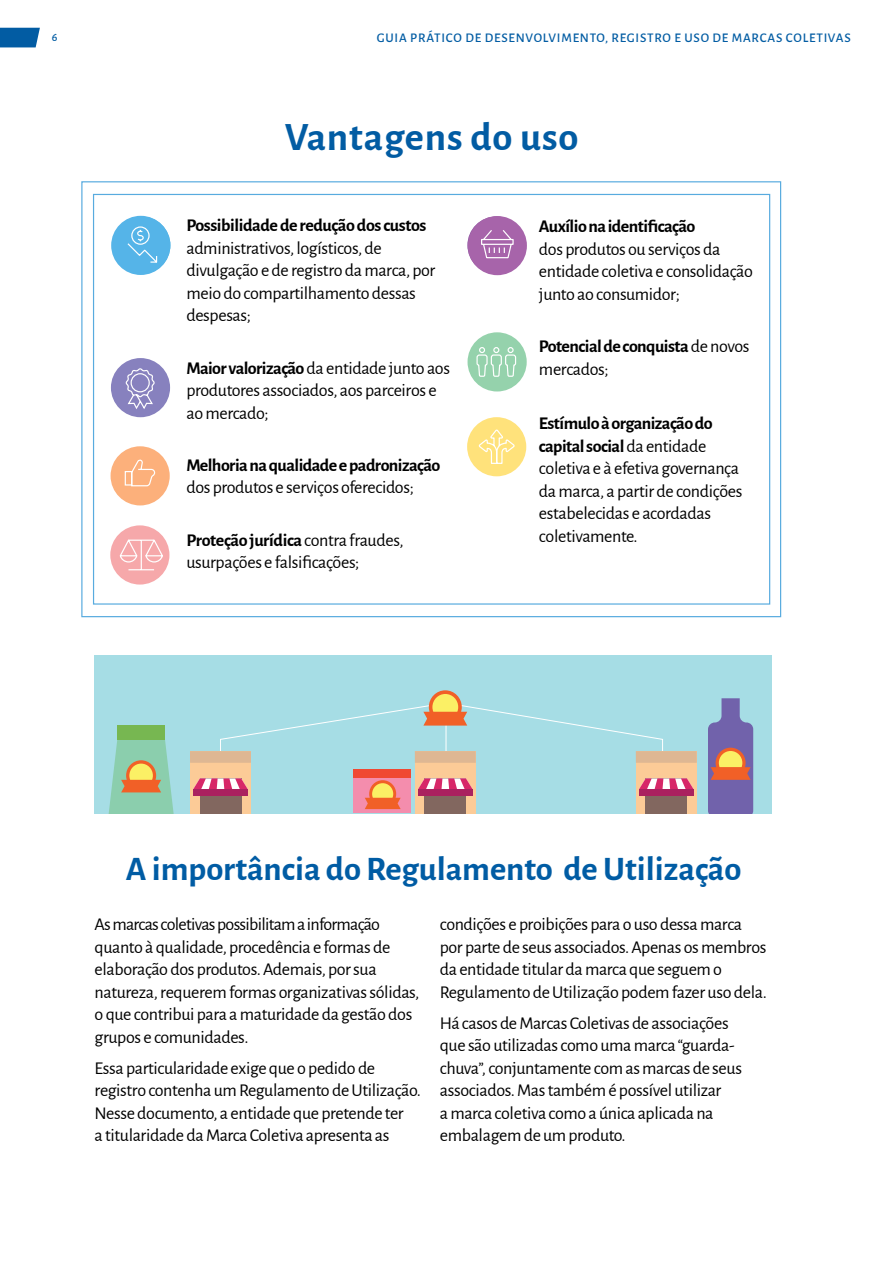
<style>
.page{position:relative;width:893px;height:1263px;background:#fff}
.page>*{position:absolute;margin:0;border:0;box-sizing:border-box;transform-origin:0 0}
.t1{font:700 40.5px "Alegreya Sans";letter-spacing:.02em;color:#025ca3}
.t2{font:700 34.5px "Alegreya Sans";color:#005ca4}
.t3{font:18px/22.5px "Alegreya Sans";letter-spacing:-.02em;color:#000}
.t4{font:700 18px/22.5px "Alegreya Sans";letter-spacing:-.03em;color:#000}
.t5{font:500 13.2px "Alegreya Sans";letter-spacing:.06em;color:#025ca3}
.t6{font:500 12px "Alegreya Sans";color:#025ca3}
.s1{font-weight:700}
.s2{font-weight:400}
</style>
<div class="page">
<svg style="left:0;top:28px;width:40px;height:19px"></svg>
<div style="left:111px;top:216px;width:59px;height:59px;background:#55b4e8;border-radius:50%"></div>
<svg style="left:127px;top:226px;width:31px;height:37px"></svg>
<div style="left:468px;top:216px;width:59px;height:59px;background:#a764aa;border-radius:50%"></div>
<svg style="left:481px;top:230px;width:33px;height:29px"></svg>
<div style="left:111px;top:358px;width:59px;height:59px;background:#8781be;border-radius:50%"></div>
<svg style="left:125px;top:368px;width:30px;height:41px"></svg>
<div style="left:111px;top:446px;width:59px;height:59px;background:#fcb07b;border-radius:50%"></div>
<svg style="left:124px;top:459px;width:32px;height:28px"></svg>
<div style="left:110px;top:525px;width:59px;height:59px;background:#f6a8aa;border-radius:50%"></div>
<svg style="left:119px;top:539px;width:44px;height:32px"></svg>
<div style="left:467px;top:417px;width:59px;height:59px;background:#ffe27b;border-radius:50%"></div>
<svg style="left:478px;top:429px;width:37px;height:35px"></svg>
<div style="left:468px;top:332px;width:59px;height:59px;background:#95d2ac;border-radius:50%"></div>
<svg style="left:476px;top:347px;width:41px;height:30px"></svg>
<div style="left:94px;top:655px;width:678px;height:158px;background:#a6dde5"></div>
<div style="left:353px;top:769px;width:58px;height:44px;background:#f48dad"></div>
<div style="left:353px;top:769px;width:58px;height:9px;background:#f04933"></div>
<svg style="left:369px;top:780px;width:27px;height:28px"></svg>
<svg style="left:365px;top:783px;width:36px;height:26px"></svg>
<div style="left:117px;top:725px;width:48px;height:15px;background:#77b751"></div>
<svg style="left:109px;top:740px;width:65px;height:73px;background:#a3c39d"></svg>
<svg style="left:708px;top:698px;width:45px;height:115px;background:#8f7a9d"></svg>
<svg style="left:429px;top:690px;width:33px;height:34px"></svg>
<svg style="left:220px;top:694px;width:443px;height:63px"></svg>
<div style="left:415px;top:751px;width:61px;height:62px;background:#fccb97"></div>
<div style="left:415px;top:751px;width:61px;height:12px;background:#deb793"></div>
<div style="left:425px;top:778px;width:41px;height:35px;background:#82675f"></div>
<svg style="left:418px;top:778px;width:55px;height:11px"></svg>
<div style="left:418px;top:789px;width:55px;height:6px;background:#aa215f"></div>
<div style="left:636px;top:751px;width:61px;height:62px;background:#fccb97"></div>
<div style="left:636px;top:751px;width:61px;height:12px;background:#deb793"></div>
<div style="left:646px;top:778px;width:41px;height:35px;background:#82675f"></div>
<svg style="left:639px;top:778px;width:55px;height:11px"></svg>
<div style="left:639px;top:789px;width:55px;height:6px;background:#aa215f"></div>
<div style="left:190px;top:751px;width:61px;height:62px;background:#fccb97"></div>
<div style="left:190px;top:751px;width:61px;height:12px;background:#deb793"></div>
<div style="left:200px;top:778px;width:41px;height:35px;background:#82675f"></div>
<svg style="left:193px;top:778px;width:55px;height:11px"></svg>
<div style="left:193px;top:789px;width:55px;height:6px;background:#aa215f"></div>
<p class="t6" style="left:52px;top:28px;width:7px">6</p>
<p class="t5" style="left:377px;top:28px;width:476px">GUIA PRÁTICO DE DESENVOLVIMENTO, REGISTRO E USO DE MARCAS COLETIVAS</p>
<h1 class="t1" style="left:285px;top:107px;width:295px">Vantagens do uso</h1>
<p class="t4" style="left:186px;top:213px;width:242px">Possibilidade de redução dos custos</p>
<p class="t3" style="left:186px;top:236px;width:250px">administrativos, logísticos, de divulgação e de registro da marca, por meio do compartilhamento dessas despesas;</p>
<p class="t3" style="left:186px;top:356px;width:265px"><span class="s1">Maior valorização</span> da entidade junto aos produtores associados, aos parceiros e ao mercado;</p>
<p class="t4" style="left:186px;top:452px;width:256px">Melhoria na qualidade e padronização</p>
<p class="t3" style="left:186px;top:475px;width:229px">dos produtos e serviços oferecidos;</p>
<p class="t3" style="left:186px;top:528px;width:219px"><span class="s1">Proteção jurídica</span> contra fraudes, usurpações e falsificações;</p>
<p class="t4" style="left:539px;top:214px;width:158px">Auxílio na identificação</p>
<p class="t3" style="left:539px;top:237px;width:215px">dos produtos ou serviços da entidade coletiva e consolidação junto ao consumidor;</p>
<p class="t4" style="left:539px;top:334px;width:212px">Potencial de conquista <span class="s2">de novos mercados;</span></p>
<p class="t3" style="left:539px;top:411px;width:205px"><span class="s1">Estímulo à organização do capital social</span> da entidade coletiva e à efetiva governança da marca, a partir de condições estabelecidas e acordadas coletivamente.</p>
<h2 class="t2" style="left:126px;top:843px;width:617px">A importância do Regulamento de Utilização</h2>
<p class="t3" style="left:95px;top:912px;width:326px">As marcas coletivas possibilitam a informação quanto à qualidade, procedência e formas de elaboração dos produtos. Ademais, por sua natureza, requerem formas organizativas sólidas, o que contribui para a maturidade da gestão dos grupos e comunidades.</p>
<p class="t3" style="left:95px;top:1055px;width:328px">Essa particularidade exige que o pedido de registro contenha um Regulamento de Utilização.<br>Nesse documento, a entidade que pretende ter<br>a titularidade da Marca Coletiva apresenta as</p>
<p class="t3" style="left:440px;top:912px;width:329px">condições e proibições para o uso dessa marca por parte de seus associados. Apenas os membros da entidade titular da marca que seguem o Regulamento de Utilização podem fazer uso dela.</p>
<p class="t3" style="left:440px;top:1010px;width:304px">Há casos de Marcas Coletivas de associações que são utilizadas como uma marca “guarda&shy;chuva”, conjuntamente com as marcas de seus associados. Mas também é possível utilizar<br>a marca coletiva como a única aplicada na embalagem de um produto.</p>
</div>
